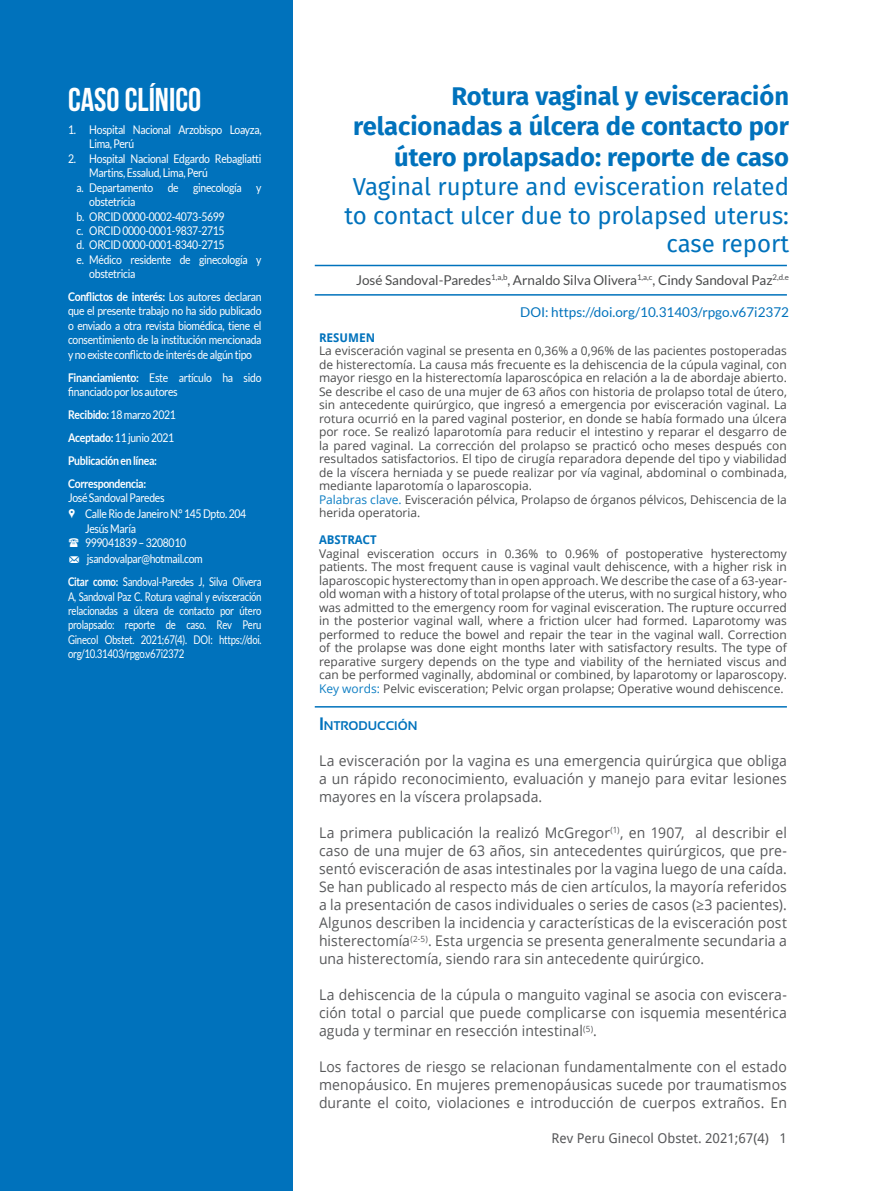
<style>
.page{position:relative;width:872px;height:1191px;background:#fff}
.page>*{position:absolute;margin:0;border:0;box-sizing:border-box;transform-origin:0 0}
.t1{font:700 33px "Bebas Neue";color:#fff}
.t2{font:700 25.5px/30.6px "Fira Sans";color:#0072bc;text-align:right}
.t3{font:24px/28.8px "Fira Sans";color:#0072bc;text-align:right}
.t4{font:14.7px/18px "Open Sans";letter-spacing:.005em;color:#57585a;text-align:justify;scale:.95 1}
.t5{font:13.5px "Lato";color:#4b4c4d}
.t6{font:13.5px "Lato";color:#0072bc}
.t7{font:13.5px "Droid Sans";color:#57585a}
.t8{font:700 12.6px "Sansation";color:#0072bc}
.t9{font:12px/13.5px "Open Sans";color:#4b4c4d}
.t10{font:12px/14.4px "Lato";letter-spacing:-.03em;color:#fff;scale:.87 1}
.t11{font:12px/14.4px "Lato";letter-spacing:-.03em;color:#fff;text-align:justify;scale:.8 1}
.t12{font:700 12px/23px "Lato";letter-spacing:-.03em;color:#fff;scale:.87 1}
.t13{font:700 12px "Droid Sans";color:#0072bc}
.s1{font-weight:700}
.s2{font-weight:400}
.s3{font-family:"Modern Pictograms";font-size:13.5px}
.s4{color:#0d7ec3}
.s5{font-size:18px}
</style>
<div class="page">
<div style="left:0;top:0;width:293px;height:1191px;background:#0072bc"></div>
<hr style="left:315px;top:265px;width:472px;height:1px;background:#0072bc">
<hr style="left:315px;top:294px;width:472px;height:2px;background:#0072bc">
<hr style="left:315px;top:706px;width:472px;height:1px;background:#0072bc">
<h1 class="t1" style="left:68px;top:82px;width:135px">CASO CLÍNICO</h1>
<p class="t10" style="left:89px;top:122px;width:199px;text-indent:-21px">1. Hospital Nacional Arzobispo Loayza,<br>Lima, Perú</p>
<p class="t10" style="left:68px;top:151px;width:224px">2. Hospital Nacional Edgardo Rebagliatti</p>
<p class="t10" style="left:89px;top:166px;width:138px">Martins, Essalud, Lima, Perú</p>
<p class="t10" style="left:77px;top:180px;width:214px">a. Departamento de ginecología y</p>
<p class="t10" style="left:89px;top:194px;width:54px">obstetrícia</p>
<p class="t10" style="left:77px;top:209px;width:172px">b. ORCID 0000-0002-4073-5699</p>
<p class="t10" style="left:77px;top:223px;width:172px">c. ORCID 0000-0001-9837-2715</p>
<p class="t10" style="left:77px;top:238px;width:172px">d. ORCID 0000-0001-8340-2715</p>
<p class="t10" style="left:77px;top:252px;width:214px">e. Médico residente de ginecología y</p>
<p class="t10" style="left:89px;top:266px;width:54px">obstetricia</p>
<p class="t10" style="left:68px;top:289px;width:224px;text-align:justify"><span class="s1">Conflictos de interés:</span> Los autores declaran que el presente trabajo no ha sido publicado o enviado a otra revista biomédica, tiene el consentimiento de la institución mencionada y no existe conflicto de interés de algún tipo</p>
<p class="t10" style="left:68px;top:370px;width:224px"><span class="s1">Financiamiento:</span> Este artículo ha sido financiado por los autores</p>
<p class="t12" style="left:68px;top:403px;width:125px">Recibido: <span class="s2">18 marzo 2021<br></span>Aceptado: <span class="s2">11 junio 2021<br></span>Publicación en línea:<br>Correspondencia:</p>
<p class="t10" style="left:68px;top:489px;width:206px;line-height:16.2px">José Sandoval Paredes<br><span class="s3">,</span> Calle Rio de Janeiro N.° 145 Dpto. 204</p>
<p class="t10" style="left:85px;top:521px;width:118px">Jesús María<br>999041839 – 3208010</p>
<p class="t10" style="left:68px;top:547px;width:224px;line-height:23px"><span class="s3">m</span> jsandovalpar@hotmail.com<br><span class="s1">Citar como:</span> Sandoval-Paredes J, Silva Olivera</p>
<p class="t11" style="left:68px;top:589px;width:243px">A, Sandoval Paz C. Rotura vaginal y evisceración relacionadas a úlcera de contacto por útero prolapsado: reporte de caso. Rev Peru Ginecol Obstet. 2021;67(4). DOI: https://doi. org/10.31403/rpgo.v67i2372</p>
<h2 class="t2" style="left:353px;top:79px;width:437px">Rotura vaginal y evisceración relacionadas a úlcera de contacto por útero prolapsado: reporte de caso</h2>
<h3 class="t3" style="left:344px;top:171px;width:446px">Vaginal rupture and evisceration related to contact ulcer due to prolapsed uterus: case report</h3>
<p class="t5" style="left:356px;top:272px;width:434px">José Sandoval-Paredes<sup>1,a,b</sup>, Arnaldo Silva Olivera<sup>1,a,c</sup>, Cindy Sandoval Paz<sup>2,d.e</sup></p>
<p class="t6" style="left:520px;top:305px;width:270px">DOI: https://doi.org/10.31403/rpgo.v67i2372</p>
<p class="t13" style="left:319px;top:329px;width:58px">RESUMEN</p>
<p class="t9" style="left:319px;top:344px;width:469px">La evisceración vaginal se presenta en 0,36% a 0,96% de las pacientes postoperadas de histerectomía. La causa más frecuente es la dehiscencia de la cúpula vaginal, con mayor riesgo en la histerectomía laparoscópica en relación a la de abordaje abierto.<br>Se describe el caso de una mujer de 63 años con historia de prolapso total de útero, sin antecedente quirúrgico, que ingresó a emergencia por evisceración vaginal. La rotura ocurrió en la pared vaginal posterior, en donde se había formado una úlcera por roce. Se realizó laparotomía para reducir el intestino y reparar el desgarro de la pared vaginal. La corrección del prolapso se practicó ocho meses después con resultados satisfactorios. El tipo de cirugía reparadora depende del tipo y viabilidad de la víscera herniada y se puede realizar por vía vaginal, abdominal o combinada, mediante laparotomía o laparoscopia.<br><span class="s4">Palabras clave.</span> Evisceración pélvica, Prolapso de órganos pélvicos, Dehiscencia de la herida operatoria.</p>
<p class="t13" style="left:319px;top:531px;width:59px">ABSTRACT</p>
<p class="t9" style="left:319px;top:546px;width:469px;text-align:justify">Vaginal evisceration occurs in 0.36% to 0.96% of postoperative hysterectomy patients. The most frequent cause is vaginal vault dehiscence, with a higher risk in laparoscopic hysterectomy than in open approach. We describe the case of a 63-year&shy;old woman with a history of total prolapse of the uterus, with no surgical history, who was admitted to the emergency room for vaginal evisceration. The rupture occurred in the posterior vaginal wall, where a friction ulcer had formed. Laparotomy was performed to reduce the bowel and repair the tear in the vaginal wall. Correction of the prolapse was done eight months later with satisfactory results. The type of reparative surgery depends on the type and viability of the herniated viscus and can be performed vaginally, abdominal or combined, by laparotomy or laparoscopy.<br><span class="s4">Key words:</span> Pelvic evisceration; Pelvic organ prolapse; Operative wound dehiscence.</p>
<p class="t8" style="left:319px;top:719px;width:100px"><span class="s5">I</span>NTRODUCCIÓN</p>
<p class="t4" style="left:319px;top:751px;width:494px">La evisceración por la vagina es una emergencia quirúrgica que obliga a un rápido reconocimiento, evaluación y manejo para evitar lesiones mayores en la víscera prolapsada.</p>
<p class="t4" style="left:319px;top:823px;width:494px">La primera publicación la realizó McGregor<sup>(1)</sup>, en 1907, al describir el caso de una mujer de 63 años, sin antecedentes quirúrgicos, que pre&shy;sentó evisceración de asas intestinales por la vagina luego de una caída.<br>Se han publicado al respecto más de cien artículos, la mayoría referidos a la presentación de casos individuales o series de casos (≥3 pacientes).<br>Algunos describen la incidencia y características de la evisceración post histerectomía<sup>(2-5)</sup>. Esta urgencia se presenta generalmente secundaria a una histerectomía, siendo rara sin antecedente quirúrgico.</p>
<p class="t4" style="left:319px;top:985px;width:494px">La dehiscencia de la cúpula o manguito vaginal se asocia con eviscera&shy;ción total o parcial que puede complicarse con isquemia mesentérica aguda y terminar en resección intestinal<sup>(5)</sup>.</p>
<p class="t4" style="left:319px;top:1057px;width:494px">Los factores de riesgo se relacionan fundamentalmente con el estado menopáusico. En mujeres premenopáusicas sucede por traumatismos durante el coito, violaciones e introducción de cuerpos extraños. En</p>
<p class="t7" style="left:551px;top:1128px;width:237px">Rev Peru Ginecol Obstet. 2021;67(4) 1</p>
</div>
